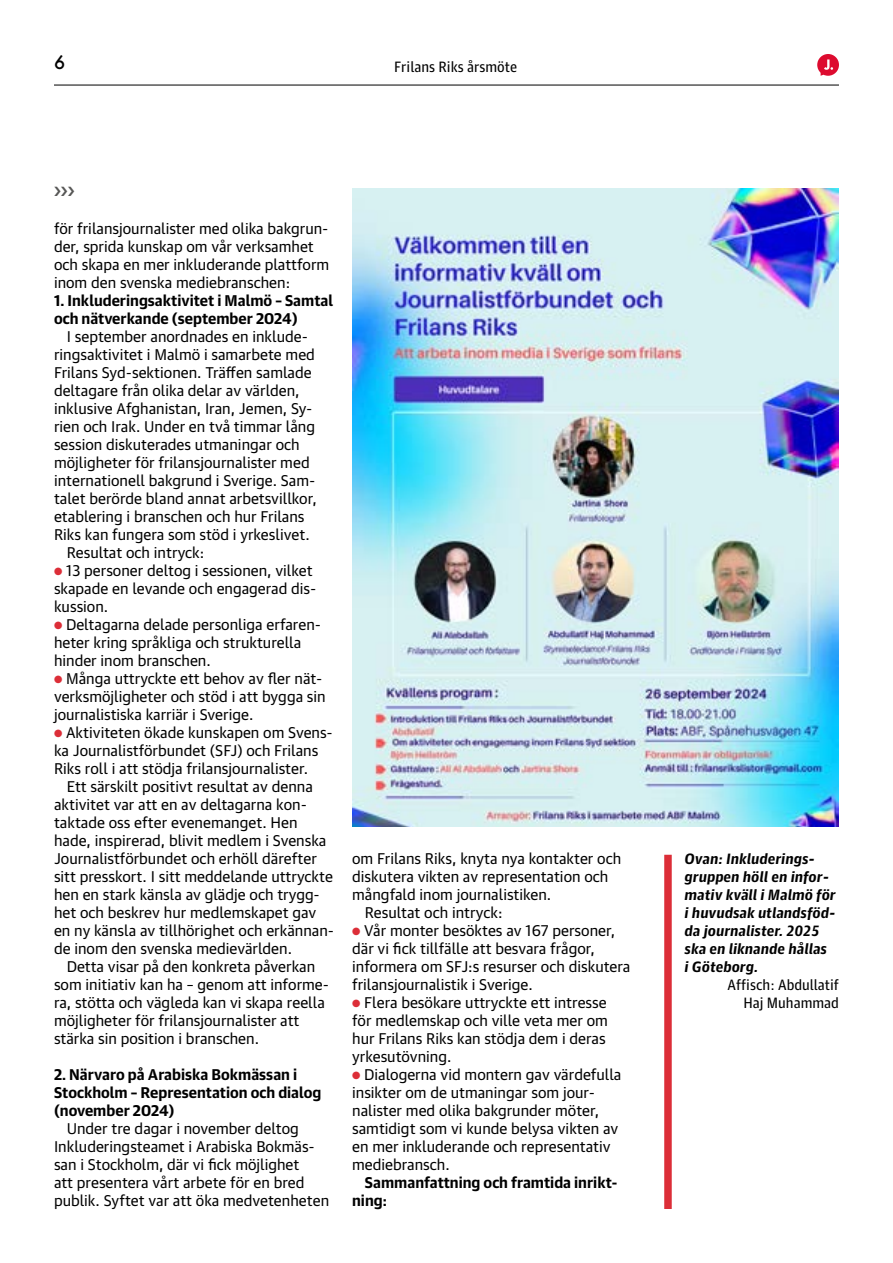
<style>
.page{position:relative;width:893px;height:1263px;background:#fff}
.page>*{position:absolute;margin:0;border:0;box-sizing:border-box;transform-origin:0 0}
.t1{font:500 18px "Futura";color:#000}
.t2{font:15px/18px "Guardian Text Sans";color:#000}
.t3{font:700 15px/18px "Guardian Text Sans";color:#000}
.t4{font:italic 700 15px/18px "Guardian Agate Sans 2";color:#000}
.t5{font:15px/18px "Guardian Agate Sans 2";color:#000;text-align:right}
.s1{color:#dc2e38}
</style>
<div class="page">
<svg style="left:817px;top:54px;width:22px;height:22px"></svg>
<hr style="left:54px;top:85px;width:785px;height:1px;background:#000">
<div style="left:664px;top:855px;width:8px;height:354px;background:#dc2e38"></div>
<img style="left:352px;top:189px;width:487px;height:637px">
<p class="t1" style="left:54px;top:50px;width:13px">6</p>
<p class="t5" style="left:394px;top:57px;width:124px">Frilans Riks årsmöte</p>
<p class="t2" style="left:54px;top:218px;width:277px">för frilansjournalister med olika bakgrun&shy;der, sprida kunskap om vår verksamhet och skapa en mer inkluderande plattform inom den svenska mediebranschen:</p>
<p class="t3" style="left:54px;top:291px;width:281px">1. Inkluderingsaktivitet i Malmö – Samtal och nätverkande (september 2024)</p>
<p class="t2" style="left:67px;top:326px;width:243px">I september anordnades en inklude-</p>
<p class="t2" style="left:54px;top:344px;width:262px">ringsaktivitet i Malmö i samarbete med</p>
<p class="t2" style="left:54px;top:362px;width:259px">Frilans Syd-sektionen. Träffen samlade</p>
<p class="t2" style="left:54px;top:380px;width:247px">deltagare från olika delar av världen,</p>
<p class="t2" style="left:54px;top:398px;width:260px">inklusive Afghanistan, Iran, Jemen, Sy-</p>
<p class="t2" style="left:54px;top:416px;width:263px">rien och Irak. Under en två timmar lång</p>
<p class="t2" style="left:54px;top:434px;width:247px">session diskuterades utmaningar och</p>
<p class="t2" style="left:54px;top:452px;width:257px">möjligheter för frilansjournalister med</p>
<p class="t2" style="left:54px;top:470px;width:263px">internationell bakgrund i Sverige. Sam-</p>
<p class="t2" style="left:54px;top:488px;width:264px">talet berörde bland annat arbetsvillkor,</p>
<p class="t2" style="left:54px;top:506px;width:252px">etablering i branschen och hur Frilans</p>
<p class="t2" style="left:54px;top:524px;width:257px">Riks kan fungera som stöd i yrkeslivet.</p>
<p class="t2" style="left:67px;top:542px;width:139px">Resultat och intryck:</p>
<p class="t2" style="left:54px;top:560px;width:264px"><span class="s1">●</span> 13 personer deltog i sessionen, vilket skapade en levande och engagerad dis&shy;kussion.</p>
<p class="t2" style="left:54px;top:614px;width:269px"><span class="s1">●</span> Deltagarna delade personliga erfaren&shy;heter kring språkliga och strukturella hinder inom branschen.</p>
<p class="t2" style="left:54px;top:668px;width:273px"><span class="s1">●</span> Många uttryckte ett behov av fler nät&shy;verksmöjligheter och stöd i att bygga sin journalistiska karriär i Sverige.</p>
<p class="t2" style="left:54px;top:722px;width:280px"><span class="s1">●</span> Aktiviteten ökade kunskapen om Svens&shy;ka Journalistförbundet (SFJ) och Frilans<br>Riks roll i att stödja frilansjournalister.</p>
<p class="t2" style="left:54px;top:776px;width:282px;text-indent:13px">Ett särskilt positivt resultat av denna aktivitet var att en av deltagarna kon&shy;taktade oss efter evenemanget. Hen hade, inspirerad, blivit medlem i Svenska Journalistförbundet och erhöll därefter sitt presskort. I sitt meddelande uttryckte hen en stark känsla av glädje och trygg&shy;het och beskrev hur medlemskapet gav en ny känsla av tillhörighet och erkännan&shy;de inom den svenska medievärlden.</p>
<p class="t2" style="left:54px;top:956px;width:277px;text-indent:13px">Detta visar på den konkreta påverkan som initiativ kan ha – genom att informe&shy;ra, stötta och vägleda kan vi skapa reella möjligheter för frilansjournalister att stärka sin position i branschen.</p>
<p class="t3" style="left:54px;top:1065px;width:269px">2. Närvaro på Arabiska Bokmässan i<br>Stockholm – Representation och dialog (november 2024)</p>
<p class="t2" style="left:54px;top:1118px;width:277px;text-indent:13px">Under tre dagar i november deltog Inkluderingsteamet i Arabiska Bokmäs&shy;san i Stockholm, där vi fick möjlighet<br>att presentera vårt arbete för en bred publik. Syftet var att öka medvetenheten</p>
<p class="t2" style="left:352px;top:848px;width:271px">om Frilans Riks, knyta nya kontakter och</p>
<p class="t2" style="left:352px;top:866px;width:258px">diskutera vikten av representation och</p>
<p class="t2" style="left:352px;top:884px;width:201px">mångfald inom journalistiken.</p>
<p class="t2" style="left:365px;top:902px;width:139px">Resultat och intryck:</p>
<p class="t2" style="left:352px;top:920px;width:280px"><span class="s1">●</span> Vår monter besöktes av 167 personer, där vi fick tillfälle att besvara frågor, informera om SFJ:s resurser och diskutera frilansjournalistik i Sverige.</p>
<p class="t2" style="left:352px;top:992px;width:257px"><span class="s1">●</span> Flera besökare uttryckte ett intresse för medlemskap och ville veta mer om hur Frilans Riks kan stödja dem i deras yrkesutövning.</p>
<p class="t2" style="left:352px;top:1064px;width:271px"><span class="s1">●</span> Dialogerna vid montern gav värdefulla insikter om de utmaningar som jour&shy;nalister med olika bakgrunder möter, samtidigt som vi kunde belysa vikten av en mer inkluderande och representativ mediebransch.</p>
<p class="t3" style="left:352px;top:1173px;width:267px;text-indent:13px">Sammanfattning och framtida inrikt&shy;ning:</p>
<p class="t4" style="left:685px;top:849px;width:153px">Ovan: Inkluderings&shy;gruppen höll en infor&shy;mativ kväll i Malmö för i huvudsak utlandsföd&shy;da journalister. 2025 ska en liknande hållas<br>i Göteborg.</p>
<p class="t5" style="left:727px;top:975px;width:113px">Affisch: Abdullatif<br>Haj Muhammad</p>
</div>
